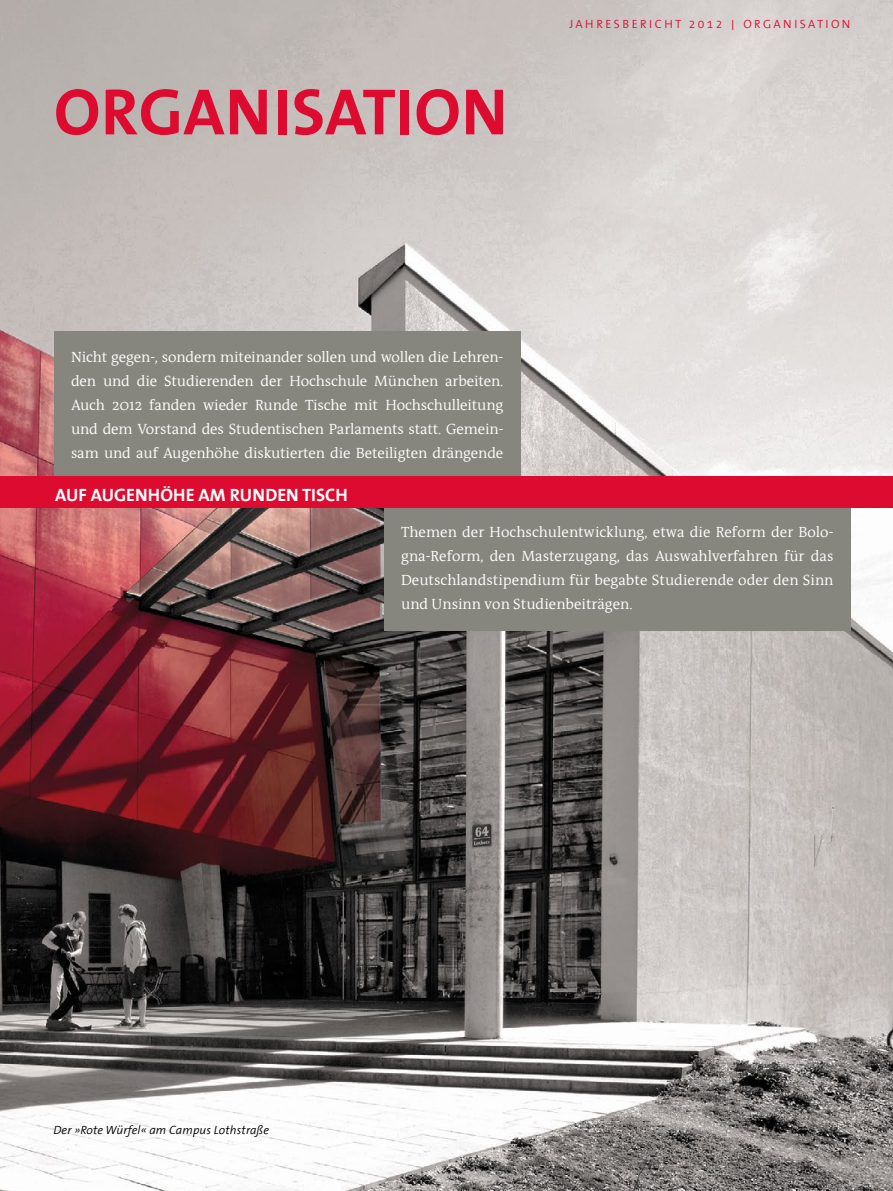
<style>
.page{position:relative;width:893px;height:1191px;background:#fff}
.page>*{position:absolute;margin:0;border:0;box-sizing:border-box;transform-origin:0 0}
.t1{font:700 66px "FHM The Sans";letter-spacing:.01em;color:#dd0b2f}
.t2{font:700 18px "FHM The Sans";color:#fff}
.t3{font:15px/24px "FHM Antiqua";letter-spacing:-.01em;color:#fff;text-align:justify}
.t4{font:italic 12px "FHM The Sans";letter-spacing:.01em;color:#000}
.t5{font:12px "FHM The Sans";letter-spacing:.2em;color:#dd0b2f}
.s1{font-family:"Franklin Gothic"}
</style>
<div class="page">
<img style="left:0;top:0;width:893px;height:1191px">
<div style="left:0;top:476px;width:893px;height:31px;background:#dd0b2f"></div>
<div style="left:54px;top:332px;width:466px;height:144px;background:#87867e"></div>
<div style="left:384px;top:507px;width:466px;height:123px;background:#87867e"></div>
<h1 class="t1" style="left:54px;top:77px;width:455px">ORGANISATION</h1>
<p class="t5" style="left:570px;top:17px;width:282px">JAHRESBERICHT 2012 <span class="s1">|</span> ORGANISATION</p>
<p class="t3" style="left:71px;top:346px;width:434px">Nicht gegen-, sondern miteinander sollen und wollen die Lehren&shy;den und die Studierenden der Hochschule München arbeiten.<br>Auch 2012 fanden wieder Runde Tische mit Hochschulleitung und dem Vorstand des Studentischen Parlaments statt. Gemein&shy;sam und auf Augenhöhe diskutierten die Beteiligten drängende</p>
<p class="t2" style="left:55px;top:485px;width:294px">AUF AUGENHÖHE AM RUNDEN TISCH</p>
<p class="t3" style="left:401px;top:520px;width:434px">Themen der Hochschulentwicklung, etwa die Reform der Bolo&shy;gna-Reform, den Masterzugang, das Auswahlverfahren für das Deutschlandstipendium für begabte Studierende oder den Sinn und Unsinn von Studienbeiträgen.</p>
<p class="t4" style="left:53px;top:1123px;width:217px">Der »Rote Würfel« am Campus Lothstraße</p>
</div>
